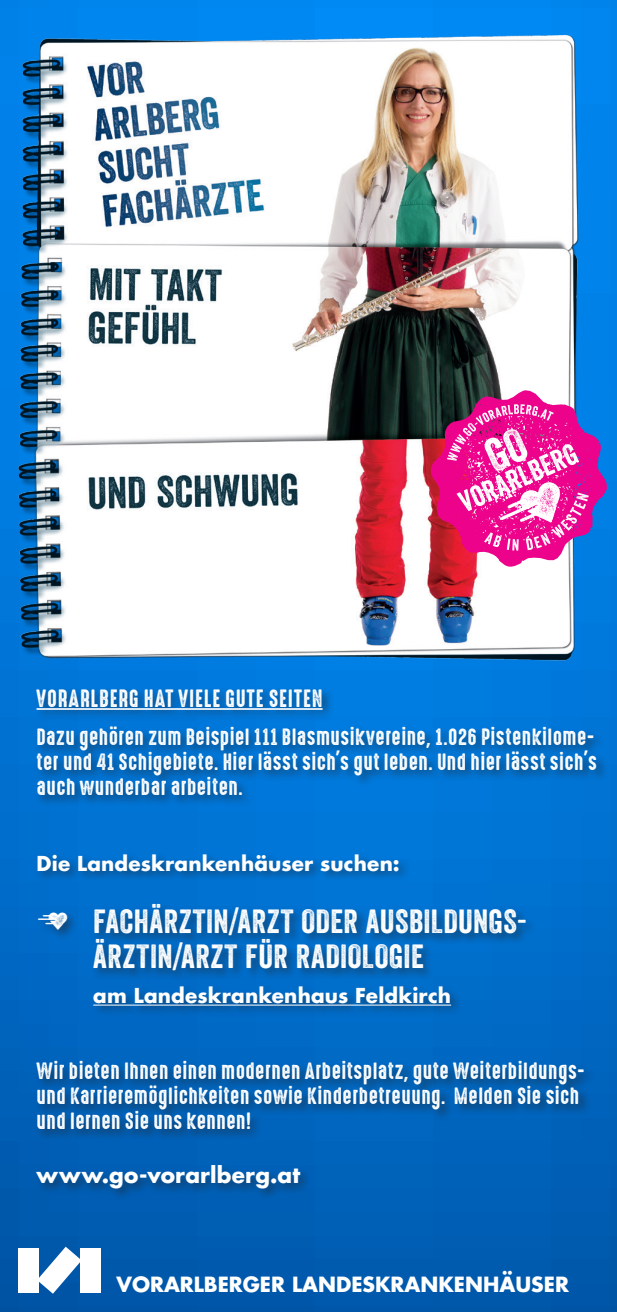
<style>
.page{position:relative;width:617px;height:1312px;background:#fff}
.page>*{position:absolute;margin:0;border:0;box-sizing:border-box;transform-origin:0 0}
.t1{font:32.5px "Veneer";letter-spacing:.015em;color:#fff}
.t2{font:22.5px "High Voltage Rough";letter-spacing:.035em;color:#fff}
.t3{font:700 21.5px "Futura LT Pro";letter-spacing:.01em;color:#fff}
.t4{font:21.25px/25px "High Voltage Rough";letter-spacing:.015em;color:#fff;text-align:justify}
.t5{font:700 20.5px "Futura";color:#fff}
.t6{font:700 20px "Futura LT Pro";letter-spacing:.01em;color:#fff}
.s1{font-family:"Veneer Extras";font-size:35px}
</style>
<div class="page">
<div style="left:0;top:0;width:617px;height:1311px;background:linear-gradient(to bottom,#008cf8,#005baf)"></div>
<div style="left:18px;top:1247px;width:21px;height:44px;background:#fff"></div>
<div style="left:80px;top:1247px;width:21px;height:44px;background:#fff"></div>
<svg style="left:37px;top:1246px;width:45px;height:47px"></svg>
<img style="left:6px;top:30px;width:579px;height:644px">
<svg style="left:431px;top:390px;width:176px;height:176px;background:#c749a0"></svg>
<div style="left:34px;top:686px;width:575px;height:514px;background:#231f20;opacity:.45"></div>
<hr style="left:36px;top:708px;width:286px;height:1px;background:#fff">
<hr style="left:93px;top:1004px;width:358px;height:1px;background:#fff">
<p class="t2" style="left:36px;top:685px;width:287px">VORARLBERG HAT VIELE GUTE SEITEN</p>
<p class="t4" style="left:36px;top:725px;width:562px">Dazu gehören zum Beispiel 111 Blasmusikvereine, 1.026 Pistenkilome&shy;ter und 41 Schigebiete. Hier lässt sich’s gut leben. Und hier lässt sich’s auch wunderbar arbeiten.</p>
<p class="t6" style="left:36px;top:847px;width:364px">Die Landeskrankenhäuser suchen:</p>
<p class="t1" style="left:36px;top:901px;width:492px"><span class="s1">V</span> FACHÄRZTIN/ARZT ODER AUSBILDUNGS-</p>
<p class="t1" style="left:93px;top:936px;width:332px">ÄRZTIN/ARZT FÜR RADIOLOGIE</p>
<p class="t6" style="left:93px;top:979px;width:359px">am Landeskrankenhaus Feldkirch</p>
<p class="t4" style="left:36px;top:1059px;width:549px;text-align:left">Wir bieten Ihnen einen modernen Arbeitsplatz, gute Weiterbildungs&shy;und Karrieremöglichkeiten sowie Kinderbetreuung. Melden Sie sich und lernen Sie uns kennen!</p>
<p class="t3" style="left:36px;top:1158px;width:265px">www.go-vorarlberg.at</p>
<p class="t5" style="left:116px;top:1270px;width:453px">VORARLBERGER LANDESKRANKENHÄUSER</p>
</div>
